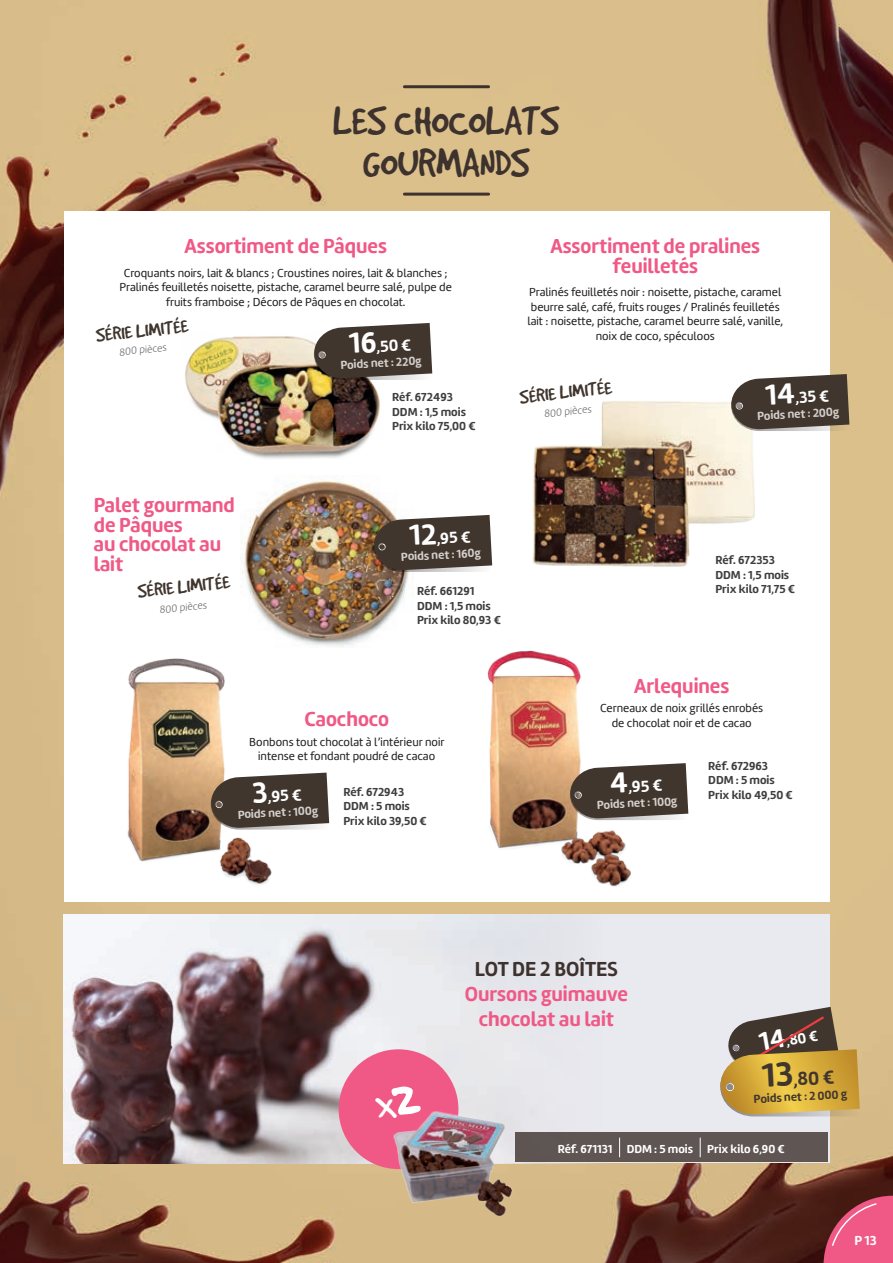
<style>
.page{position:relative;width:893px;height:1263px;background:#fff}
.page>*{position:absolute;margin:0;border:0;box-sizing:border-box;transform-origin:0 0}
.t1{font:45px "Good Dog";color:#3d322d;scale:.96 1}
.t2{font:700 21px/19.5px "Amelia Rounded";color:#f05986;scale:.96 1}
.t3{font:21px "Good Dog";color:#41362e}
.t4{font:700 21px "Amelia Rounded";color:#3d322d;scale:.96 1}
.t5{font:700 19.2px "Amelia Rounded";color:#41362e}
.t6{font:700 16.5px "Amelia Rounded";color:#fff}
.t7{font:700 15px "Amelia Rounded";color:#fff}
.t8{font:700 13.5px "Amelia Rounded";color:#fff}
.t9{font:12px/14.4px "Amelia Rounded Regular";color:#231f20;text-align:center}
.t10{font:700 12px "Amelia Rounded";color:#3e3e3f}
.t11{font:700 12px "Amelia Rounded";color:#d4cfcc}
.t12{font:700 12px "Amelia Rounded";color:#fff}
.t13{font:700 12px "Amelia Rounded";color:#41362e}
.t14{font:10.5px "Amelia Rounded Light";color:#6c6d70}
.s1{font-size:30px}
.s2{font-size:27px}
.s3{font-size:34.65px}
</style>
<div class="page">
<img style="left:1px;top:0;width:892px;height:1263px">
<div style="left:64px;top:211px;width:765px;height:690px;background:#fff"></div>
<img style="left:0;top:0;width:1px;height:1263px">
<img style="left:185px;top:336px;width:195px;height:123px">
<img style="left:242px;top:475px;width:168px;height:172px">
<svg style="left:373px;top:515px;width:119px;height:57px;background:#564a41"></svg>
<svg style="left:314px;top:323px;width:118px;height:57px;background:#5b5148"></svg>
<img style="left:533px;top:401px;width:222px;height:166px">
<svg style="left:731px;top:374px;width:118px;height:57px;background:#5d534b"></svg>
<img style="left:127px;top:658px;width:160px;height:227px">
<svg style="left:210px;top:773px;width:119px;height:56px;background:#5a4f45"></svg>
<img style="left:487px;top:650px;width:144px;height:237px">
<svg style="left:570px;top:763px;width:118px;height:57px;background:#5d5149"></svg>
<hr style="left:404px;top:193px;width:85px;height:3px;background:#3d322d">
<hr style="left:404px;top:85px;width:85px;height:3px;background:#3d322d">
<div style="left:64px;top:915px;width:765px;height:248px;background:#e9e9f0"></div>
<img style="left:64px;top:915px;width:393px;height:248px">
<div style="left:516px;top:1132px;width:312px;height:30px;background:#5f5654"></div>
<svg style="left:619px;top:1138px;width:1px;height:19px"></svg>
<svg style="left:700px;top:1138px;width:1px;height:19px"></svg>
<svg style="left:720px;top:1007px;width:140px;height:109px;background:#b39657"></svg>
<div style="left:339px;top:1049px;width:119px;height:120px;background:#f05986;border-radius:50%"></div>
<img style="left:383px;top:1096px;width:140px;height:125px">
<svg style="left:824px;top:1196px;width:69px;height:67px;background:#cb4e6f"></svg>
<svg style="left:383px;top:1096px;width:39px;height:26px"></svg>
<p class="t1" style="left:333px;top:97px;width:237px">LES CHOCOLATS</p>
<p class="t1" style="left:363px;top:139px;width:176px">GOURMANDS</p>
<p class="t2" style="left:185px;top:236px;width:212px">Assortiment de Pâques</p>
<p class="t9" style="left:120px;top:266px;width:334px">Croquants noirs, lait &amp; blancs ; Croustines noires, lait &amp; blanches ;<br>Pralinés feuilletés noisette, pistache, caramel beurre salé, pulpe de fruits framboise ; Décors de Pâques en chocolat.</p>
<p class="t3" style="left:95px;top:325px;width:94px;rotate:-6deg">SÉRIE LIMITÉE</p>
<p class="t14" style="left:119px;top:346px;width:49px;rotate:-6deg">800 pièces</p>
<p class="t6" style="left:348px;top:337px;width:64px;rotate:-3deg"><span class="s1">16</span>,50 €</p>
<p class="t11" style="left:340px;top:357px;width:83px;rotate:-3deg">Poids net : 220g</p>
<p class="t10" style="left:392px;top:389px;width:62px">Réf. 672493</p>
<p class="t10" style="left:392px;top:404px;width:75px">DDM : 1,5 mois</p>
<p class="t10" style="left:392px;top:418px;width:85px">Prix kilo 75,00 €</p>
<p class="t2" style="left:550px;top:236px;width:220px;text-align:center">Assortiment de pralines feuilletés</p>
<p class="t9" style="left:527px;top:285px;width:257px">Pralinés feuilletés noir : noisette, pistache, caramel beurre salé, café, fruits rouges / Pralinés feuilletés lait : noisette, pistache, caramel beurre salé, vanille, noix de coco, spéculoos</p>
<p class="t3" style="left:519px;top:386px;width:94px;rotate:-6deg">SÉRIE LIMITÉE</p>
<p class="t14" style="left:543px;top:407px;width:49px;rotate:-6deg">800 pièces</p>
<p class="t6" style="left:765px;top:388px;width:65px;rotate:-3deg"><span class="s1">14</span>,35 €</p>
<p class="t11" style="left:757px;top:408px;width:83px;rotate:-3deg">Poids net : 200g</p>
<p class="t2" style="left:94px;top:495px;width:149px">Palet gourmand de Pâques</p>
<p class="t2" style="left:94px;top:534px;width:134px">au chocolat au lait</p>
<p class="t3" style="left:137px;top:580px;width:94px;rotate:-6deg">SÉRIE LIMITÉE</p>
<p class="t14" style="left:159px;top:603px;width:49px;rotate:-6deg">800 pièces</p>
<p class="t6" style="left:409px;top:529px;width:63px;rotate:-3deg"><span class="s1">12</span>,95 €</p>
<p class="t11" style="left:401px;top:549px;width:81px;rotate:-3deg">Poids net : 160g</p>
<p class="t10" style="left:417px;top:583px;width:59px">Réf. 661291</p>
<p class="t10" style="left:417px;top:598px;width:75px">DDM : 1,5 mois</p>
<p class="t10" style="left:417px;top:612px;width:85px">Prix kilo 80,93 €</p>
<p class="t2" style="left:304px;top:709px;width:90px">Caochoco</p>
<p class="t9" style="left:249px;top:734px;width:197px">Bonbons tout chocolat à l’intérieur noir intense et fondant poudré de cacao</p>
<p class="t6" style="left:252px;top:786px;width:51px;rotate:-3deg"><span class="s1">3</span>,95 €</p>
<p class="t11" style="left:237px;top:807px;width:82px;rotate:-3deg">Poids net : 100g</p>
<p class="t10" style="left:343px;top:784px;width:62px">Réf. 672943</p>
<p class="t10" style="left:343px;top:798px;width:68px">DDM : 5 mois</p>
<p class="t10" style="left:343px;top:813px;width:85px">Prix kilo 39,50 €</p>
<p class="t10" style="left:715px;top:553px;width:61px">Réf. 672353</p>
<p class="t10" style="left:715px;top:567px;width:75px">DDM : 1,5 mois</p>
<p class="t10" style="left:715px;top:581px;width:81px">Prix kilo 71,75 €</p>
<p class="t2" style="left:634px;top:675px;width:101px">Arlequines</p>
<p class="t9" style="left:600px;top:701px;width:165px">Cerneaux de noix grillés enrobés de chocolat noir et de cacao</p>
<p class="t6" style="left:610px;top:777px;width:54px;rotate:-3deg"><span class="s1">4</span>,95 €</p>
<p class="t11" style="left:596px;top:797px;width:82px;rotate:-3deg">Poids net : 100g</p>
<p class="t10" style="left:708px;top:758px;width:61px">Réf. 672963</p>
<p class="t10" style="left:708px;top:772px;width:68px">DDM : 5 mois</p>
<p class="t10" style="left:708px;top:787px;width:86px">Prix kilo 49,50 €</p>
<p class="t4" style="left:475px;top:955px;width:151px">LOT DE 2 BOÎTES</p>
<p class="t2" style="left:465px;top:984px;width:171px">Oursons guimauve</p>
<p class="t2" style="left:479px;top:1009px;width:142px">chocolat au lait</p>
<p class="t7" style="left:758px;top:1036px;width:60px;rotate:-10deg"><span class="s2">14</span>,80 €</p>
<p class="t5" style="left:762px;top:1068px;width:74px;rotate:-3deg"><span class="s3">13</span>,80 €</p>
<p class="t13" style="left:753px;top:1091px;width:95px;rotate:-3deg">Poids net : 2 000 g</p>
<p class="t12" style="left:558px;top:1141px;width:228px">Réf. 671131 DDM : 5 mois Prix kilo 6,90 €</p>
<p class="t8" style="left:854px;top:1231px;width:24px">P 13</p>
</div>
